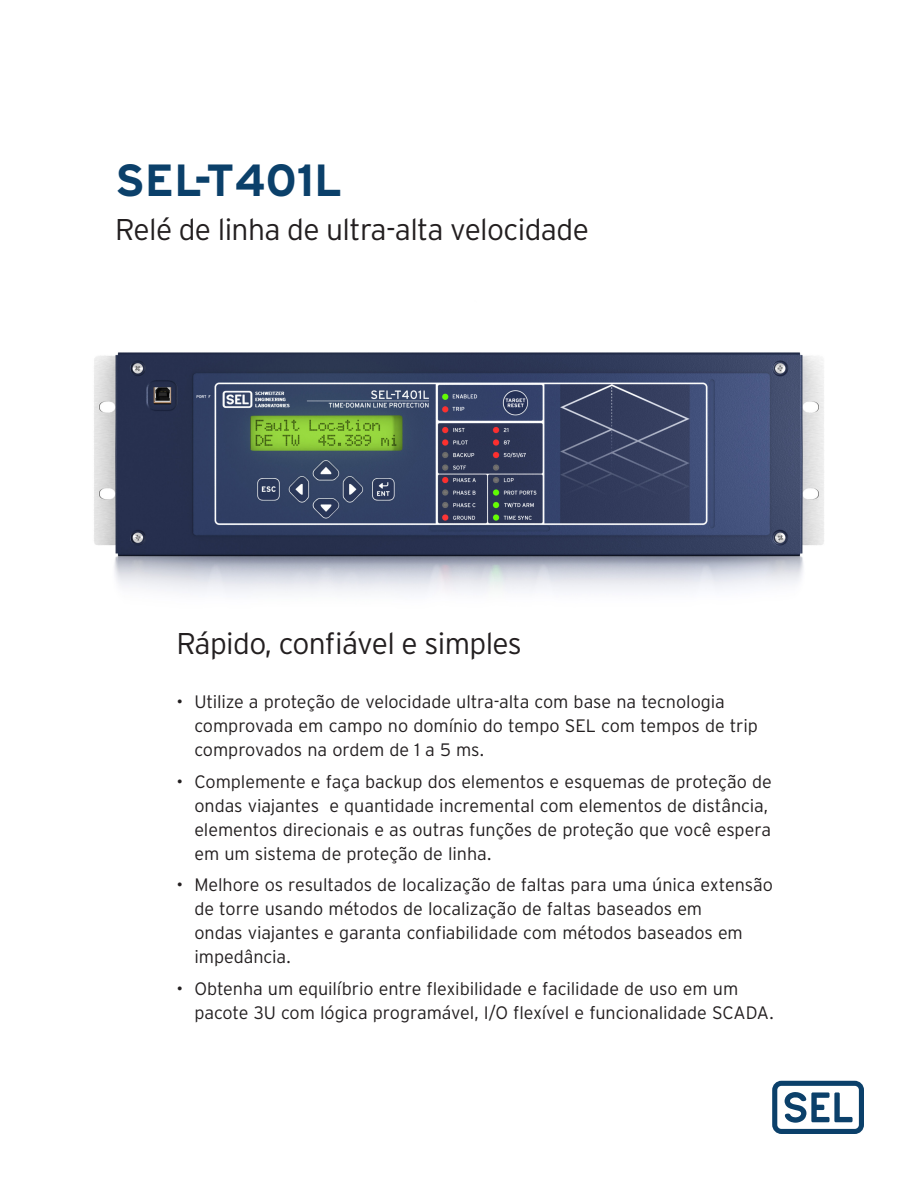
<style>
.page{position:relative;width:918px;height:1188px;background:#fff}
.page>*{position:absolute;margin:0;border:0;box-sizing:border-box;transform-origin:0 0}
.t1{font:700 45px "Interstate Poly";color:#0b406a}
.Cover_Sub{font:300 30px "Interstate Poly";letter-spacing:-.02em;color:#231f20}
.t2{font:300 18px/24px "Interstate Poly";letter-spacing:-.005em;color:#231f20}
</style>
<div class="page">
<img style="left:94px;top:352px;width:730px;height:241px">
<svg style="left:772px;top:1081px;width:92px;height:53px"></svg>
<p class="t1" style="left:115px;top:147px;width:228px">SEL-T401L</p>
<p class="Cover_Sub" style="left:115px;top:208px;width:475px">Relé de linha de ultra-alta velocidade</p>
<p class="Cover_Sub" style="left:176px;top:622px;width:347px">Rápido, confiável e simples</p>
<p class="t2" style="left:194px;top:689px;width:565px;text-indent:-18px">• Utilize a proteção de velocidade ultra-alta com base na tecnologia comprovada em campo no domínio do tempo SEL com tempos de trip comprovados na ordem de 1 a 5 ms.</p>
<p class="t2" style="left:194px;top:768px;width:579px;text-indent:-18px">• Complemente e faça backup dos elementos e esquemas de proteção de ondas viajantes e quantidade incremental com elementos de distância, elementos direcionais e as outras funções de proteção que você espera em um sistema de proteção de linha.</p>
<p class="t2" style="left:194px;top:872px;width:580px;text-indent:-18px">• Melhore os resultados de localização de faltas para uma única extensão de torre usando métodos de localização de faltas baseados em<br>ondas viajantes e garanta confiabilidade com métodos baseados em impedância.</p>
<p class="t2" style="left:194px;top:975px;width:581px;text-indent:-18px">• Obtenha um equilíbrio entre flexibilidade e facilidade de uso em um pacote 3U com lógica programável, I/O flexível e funcionalidade SCADA.</p>
</div>
